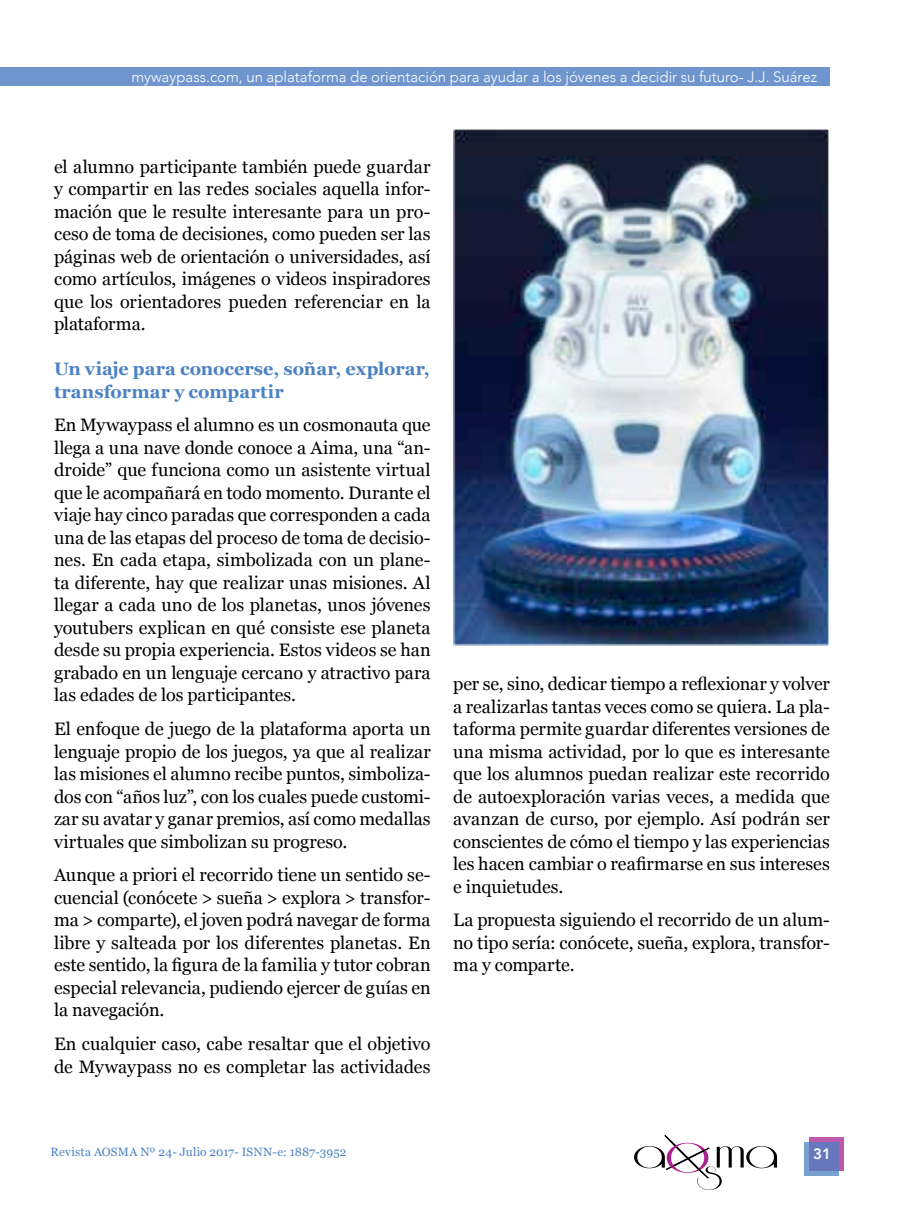
<style>
.page{position:relative;width:915px;height:1212px;background:#fff}
.page>*{position:absolute;margin:0;border:0;box-sizing:border-box;transform-origin:0 0}
.t1{font:18px/22.5px "Georgia";letter-spacing:-.005em;color:#000;text-align:justify}
.t2{font:700 18px/22.5px "Georgia";color:#4c82c3}
.t3{font:300 15px "Avenir";color:#fff}
.t4{font:800 15px "Avenir";color:#fff}
.t5{font:12px "Georgia";letter-spacing:.01em;color:#4c82c3}
</style>
<div class="page">
<div style="left:809px;top:1137px;width:34px;height:34px;background:linear-gradient(to right,#bf57aa,#bf57aa)"></div>
<svg style="left:804px;top:1142px;width:34px;height:34px"></svg>
<div style="left:0;top:67px;width:829px;height:18px;background:#6e95cd"></div>
<svg style="left:634px;top:1135px;width:142px;height:55px"></svg>
<img style="left:453px;top:129px;width:376px;height:516px">
<p class="t3" style="left:131px;top:68px;width:687px">mywaypass.com, un aplataforma de orientación para ayudar a los jóvenes a decidir su futuro- J.J. Suárez</p>
<p class="t1" style="left:54px;top:154px;width:378px">el alumno participante también puede guardar y compartir en las redes sociales aquella infor&shy;mación que le resulte interesante para un pro&shy;ceso de toma de decisiones, como pueden ser las páginas web de orientación o universidades, así como artículos, imágenes o videos inspiradores que los orientadores pueden referenciar en la plataforma.</p>
<p class="t2" style="left:54px;top:357px;width:377px">Un viaje para conocerse, soñar, explorar, transformar y compartir</p>
<p class="t1" style="left:54px;top:413px;width:378px">En Mywaypass el alumno es un cosmonauta que llega a una nave donde conoce a Aima, una “an&shy;droide” que funciona como un asistente virtual que le acompañará en todo momento. Durante el viaje hay cinco paradas que corresponden a cada una de las etapas del proceso de toma de decisio&shy;nes. En cada etapa, simbolizada con un plane&shy;ta diferente, hay que realizar unas misiones. Al llegar a cada uno de los planetas, unos jóvenes youtubers explican en qué consiste ese planeta desde su propia experiencia. Estos videos se han grabado en un lenguaje cercano y atractivo para las edades de los participantes.</p>
<p class="t1" style="left:54px;top:717px;width:378px">El enfoque de juego de la plataforma aporta un lenguaje propio de los juegos, ya que al realizar las misiones el alumno recibe puntos, simboliza&shy;dos con “años luz”, con los cuales puede customi&shy;zar su avatar y ganar premios, así como medallas virtuales que simbolizan su progreso.</p>
<p class="t1" style="left:54px;top:863px;width:378px">Aunque a priori el recorrido tiene un sentido se&shy;cuencial (conócete &gt; sueña &gt; explora &gt; transfor&shy;ma &gt; comparte), el joven podrá navegar de forma libre y salteada por los diferentes planetas. En este sentido, la figura de la familia y tutor cobran especial relevancia, pudiendo ejercer de guías en la navegación.</p>
<p class="t1" style="left:54px;top:1032px;width:378px">En cualquier caso, cabe resaltar que el objetivo de Mywaypass no es completar las actividades</p>
<p class="t1" style="left:453px;top:672px;width:378px">per se, sino, dedicar tiempo a reflexionar y volver a realizarlas tantas veces como se quiera. La pla&shy;taforma permite guardar diferentes versiones de una misma actividad, por lo que es interesante que los alumnos puedan realizar este recorrido de autoexploración varias veces, a medida que avanzan de curso, por ejemplo. Así podrán ser conscientes de cómo el tiempo y las experiencias les hacen cambiar o reafirmarse en sus intereses e inquietudes.</p>
<p class="t1" style="left:453px;top:908px;width:378px">La propuesta siguiendo el recorrido de un alum&shy;no tipo sería: conócete, sueña, explora, transfor&shy;ma y comparte.</p>
<p class="t5" style="left:50px;top:1143px;width:297px">Revista AOSMA Nº 24- Julio 2017- ISNN-e: 1887-3952</p>
<p class="t4" style="left:812px;top:1140px;width:19px">31</p>
</div>
